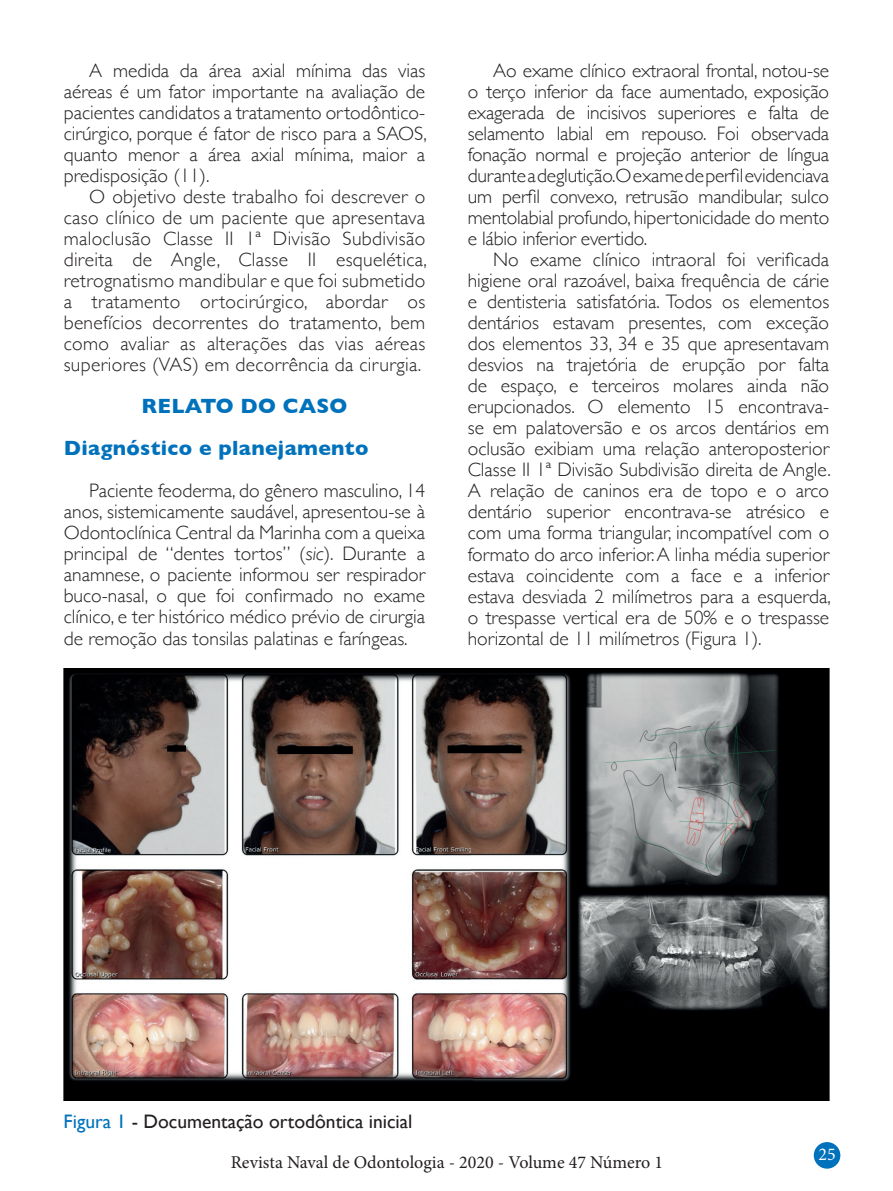
<style>
.page{position:relative;width:893px;height:1191px;background:#fff}
.page>*{position:absolute;margin:0;border:0;box-sizing:border-box;transform-origin:0 0}
.t1{font:700 21px/42px "Gill Sans";letter-spacing:.015em;color:#0072bc}
.t2{font:300 19.5px/21px "Gill Sans";color:#231f20;text-align:justify}
.t3{font:19.5px "Gill Sans";color:#231f20}
.t4{font:18px "Minion Pro";color:#231f20}
.t5{font:18px "Minion Pro";color:#fff}
.s1{font-style:italic}
.s2{color:#0072bc}
</style>
<div class="page">
<div style="left:814px;top:1142px;width:26px;height:26px;background:#0072bc;border-radius:50%"></div>
<img style="left:64px;top:668px;width:765px;height:432px">
<p class="t2" style="left:64px;top:59px;width:364px;text-indent:26px">A medida da área axial mínima das vias aéreas é um fator importante na avaliação de pacientes candidatos a tratamento ortodôntico&shy;cirúrgico, porque é fator de risco para a SAOS, quanto menor a área axial mínima, maior a predisposição (11).</p>
<p class="t2" style="left:64px;top:185px;width:365px;text-indent:26px">O objetivo deste trabalho foi descrever o caso clínico de um paciente que apresentava maloclusão Classe II 1ª Divisão Subdivisão direita de Angle, Classe II esquelética, retrognatismo mandibular e que foi submetido a tratamento ortocirúrgico, abordar os benefícios decorrentes do tratamento, bem como avaliar as alterações das vias aéreas superiores (VAS) em decorrência da cirurgia.</p>
<p class="t1" style="left:64px;top:385px;width:306px;text-indent:78px">RELATO DO CASO<br>Diagnóstico e planejamento</p>
<p class="t2" style="left:64px;top:479px;width:363px;text-indent:26px">Paciente feoderma, do gênero masculino, 14 anos, sistemicamente saudável, apresentou-se à Odontoclínica Central da Marinha com a queixa principal de “dentes tortos” (<span class="s1">sic</span>). Durante a anamnese, o paciente informou ser respirador buco-nasal, o que foi confirmado no exame clínico, e ter histórico médico prévio de cirurgia de remoção das tonsilas palatinas e faríngeas.</p>
<p class="t2" style="left:468px;top:59px;width:363px;text-indent:26px">Ao exame clínico extraoral frontal, notou-se o terço inferior da face aumentado, exposição exagerada de incisivos superiores e falta de selamento labial em repouso. Foi observada fonação normal e projeção anterior de língua durante a deglutição.O exame de perfil evidenciava um perfil convexo, retrusão mandibular, sulco mentolabial profundo, hipertonicidade do mento e lábio inferior evertido.</p>
<p class="t2" style="left:468px;top:248px;width:365px;text-indent:26px">No exame clínico intraoral foi verificada higiene oral razoável, baixa frequência de cárie e dentisteria satisfatória. Todos os elementos dentários estavam presentes, com exceção dos elementos 33, 34 e 35 que apresentavam desvios na trajetória de erupção por falta de espaço, e terceiros molares ainda não erupcionados. O elemento 15 encontrava&shy;se em palatoversão e os arcos dentários em oclusão exibiam uma relação anteroposterior Classe II 1ª Divisão Subdivisão direita de Angle.<br>A relação de caninos era de topo e o arco dentário superior encontrava-se atrésico e com uma forma triangular, incompatível com o formato do arco inferior. A linha média superior estava coincidente com a face e a inferior estava desviada 2 milímetros para a esquerda, o trespasse vertical era de 50% e o trespasse horizontal de 11 milímetros (Figura 1).</p>
<p class="t3" style="left:64px;top:1110px;width:350px"><span class="s2">Figura 1</span> - Documentação ortodôntica inicial</p>
<p class="t4" style="left:231px;top:1150px;width:434px">Revista Naval de Odontologia - 2020 - Volume 47 Número 1</p>
<p class="t5" style="left:818px;top:1142px;width:19px">25</p>
</div>
